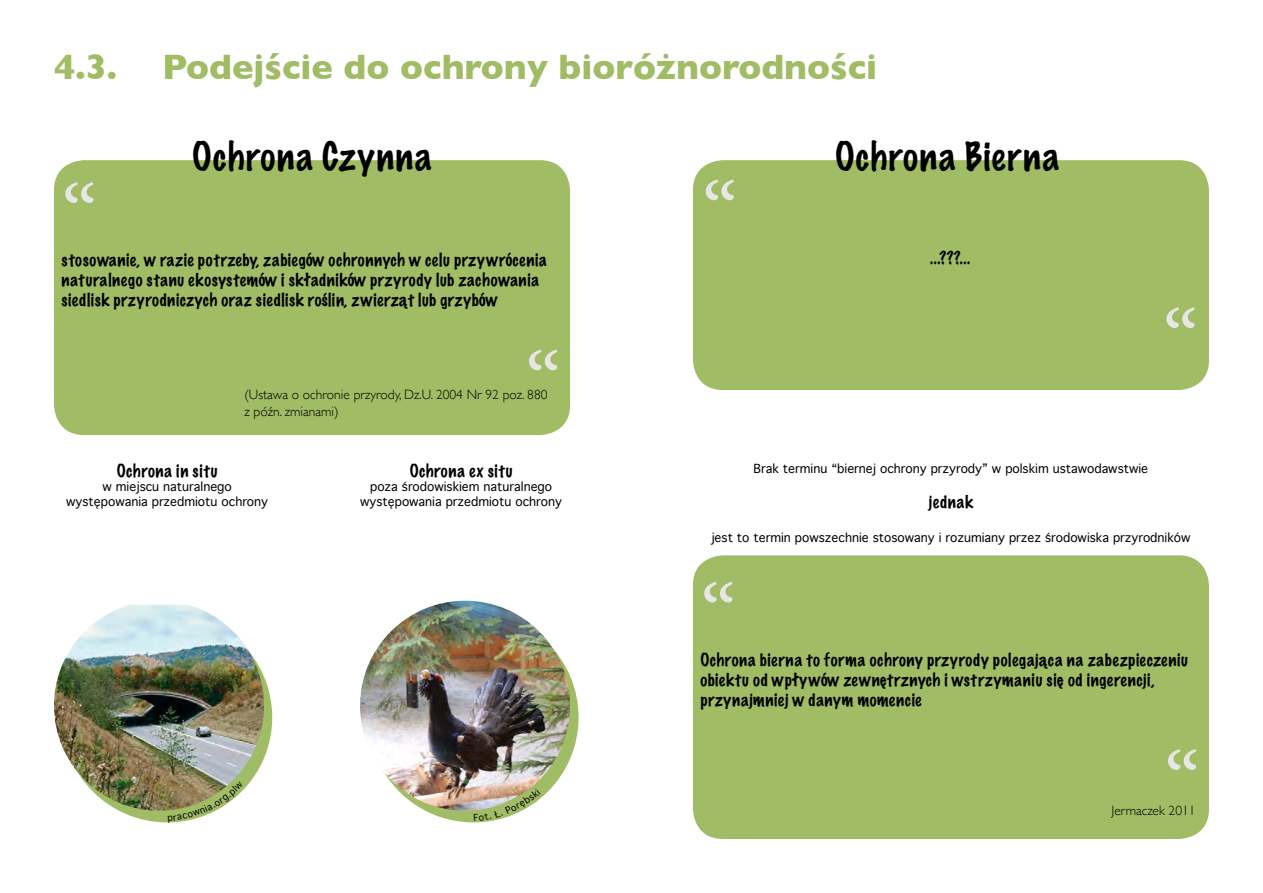
<style>
.page{position:relative;width:1263px;height:893px;background:#fff}
.page>*{position:absolute;margin:0;border:0;box-sizing:border-box;transform-origin:0 0}
.t1{font:90px "Minion Pro";color:#e6e6e6}
.t2{font:700 36px "Gill Sans";color:#a0bc64}
.t3{font:100 36px "Marker Felt";letter-spacing:.04em;color:#000}
.t4{font:100 16.5px/19.8px "Marker Felt";letter-spacing:.04em;color:#000}
.t5{font:300 13.5px/16.2px "Gill Sans";color:#000}
.t6{font:12px/14.4px "Geneva";color:#000;text-align:center}
</style>
<div class="page">
<div style="left:369px;top:612px;width:210px;height:210px;background:#a0bc64;border-radius:50%"></div>
<img style="left:54px;top:605px;width:210px;height:206px">
<img style="left:360px;top:601px;width:210px;height:210px;border-radius:105px">
<div style="left:54px;top:160px;width:516px;height:275px;background:#a0bc64;border-radius:30px"></div>
<div style="left:693px;top:160px;width:516px;height:230px;background:#a0bc64;border-radius:30px"></div>
<div style="left:693px;top:555px;width:516px;height:284px;background:#a0bc64;border-radius:30px"></div>
<svg style="left:168px;top:782px;width:75px;height:41px"></svg>
<svg style="left:474px;top:788px;width:67px;height:33px"></svg>
<h2 class="t2" style="left:54px;top:38px;width:64px">4.3.</h2>
<h2 class="t2" style="left:162px;top:38px;width:716px">Podejście do ochrony bioróżnorodności</h2>
<h1 class="t1" style="left:62px;top:158px;width:37px">“</h1>
<h2 class="t3" style="left:192px;top:127px;width:241px">Ochrona Czynna</h2>
<p class="t4" style="left:62px;top:250px;width:487px">stosowanie, w razie potrzeby, zabiegów ochronnych w celu przywrócenia naturalnego stanu ekosystemów i składników przyrody lub zachowania siedlisk przyrodniczych oraz siedlisk roślin, zwierząt lub grzybów</p>
<h1 class="t1" style="left:525px;top:325px;width:37px">“</h1>
<p class="t5" style="left:244px;top:386px;width:305px">(Ustawa o ochronie przyrody, Dz.U. 2004 Nr 92 poz. 880 z późn. zmianami)</p>
<p class="t4" style="left:117px;top:461px;width:102px">Ochrona in situ</p>
<p class="t6" style="left:66px;top:480px;width:203px">w miejscu naturalnego występowania przedmiotu ochrony</p>
<p class="t4" style="left:410px;top:461px;width:104px">Ochrona ex situ</p>
<p class="t6" style="left:360px;top:480px;width:203px">poza środowiskiem naturalnego występowania przedmiotu ochrony</p>
<h1 class="t1" style="left:702px;top:155px;width:37px">“</h1>
<h2 class="t3" style="left:835px;top:127px;width:226px">Ochrona Bierna</h2>
<p class="t4" style="left:930px;top:247px;width:42px">...???...</p>
<h1 class="t1" style="left:1163px;top:283px;width:37px">“</h1>
<p class="t6" style="left:753px;top:462px;width:396px">Brak terminu “biernej ochrony przyrody” w polskim ustawodawstwie</p>
<p class="t4" style="left:929px;top:491px;width:45px">jednak</p>
<p class="t6" style="left:711px;top:530px;width:481px">jest to termin powszechnie stosowany i rozumiany przez środowiska przyrodników</p>
<h1 class="t1" style="left:700px;top:557px;width:37px">“</h1>
<p class="t4" style="left:700px;top:650px;width:489px">Ochrona bierna to forma ochrony przyrody polegająca na zabezpieczeniu obiektu od wpływów zewnętrznych i wstrzymaniu się od ingerencji, przynajmniej w danym momencie</p>
<h1 class="t1" style="left:1164px;top:725px;width:37px">“</h1>
<p class="t5" style="left:1111px;top:802px;width:86px">Jermaczek 2011</p>
</div>
